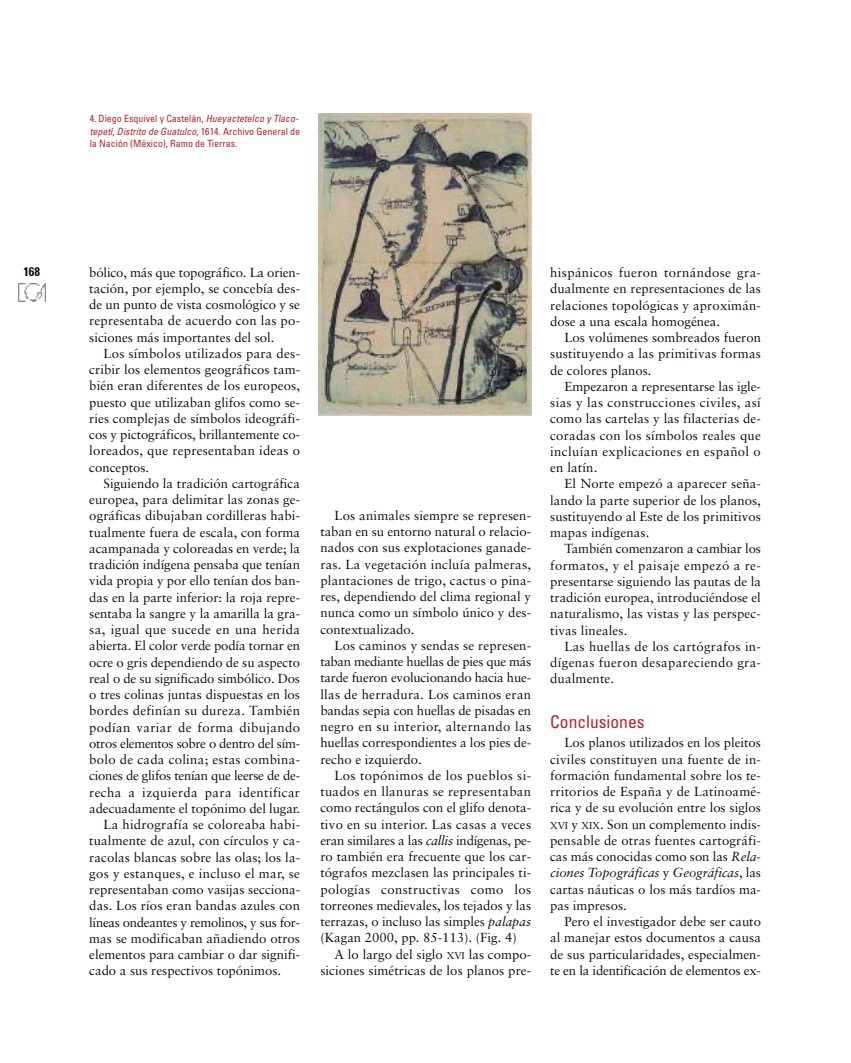
<style>
.page{position:relative;width:851px;height:1063px;background:#fff}
.page>*{position:absolute;margin:0;border:0;box-sizing:border-box;transform-origin:0 0}
.t1{font:condensed 17.5px "Univers";color:#b5252a}
.t2{font:13.12px/16.2px "Sabon";color:#140d14;text-align:justify}
.t3{font:13.12px "Sabon";letter-spacing:.02em;color:#140d14}
.t4{font:13.12px "Sabon";letter-spacing:.03em;color:#140d14}
.t5{font:13.12px "Sabon";letter-spacing:-.02em;color:#140d14}
.t6{font:13.12px "Sabon";letter-spacing:-.025em;color:#140d14}
.t7{font:13.12px "Sabon";letter-spacing:.025em;color:#140d14}
.t8{font:700 condensed 12.5px "Univers";color:#140d14}
.t9{font:condensed 10px/12.5px "Univers";color:#b5252a;text-align:justify}
.s1{font-style:italic}
.s2{font-size:9.88px}
</style>
<div class="page">
<img style="left:18px;top:284px;width:28px;height:17px">
<img style="left:319px;top:114px;width:212px;height:301px">
<p class="t8" style="left:23px;top:267px;width:18px">168</p>
<p class="t9" style="left:90px;top:113px;width:212px">4<span class="s1">.</span>Diego Esquivel y Castelán, <span class="s1">Hueyactetelco y Tlaco&shy;tepetl,Distrito de Guatulco,</span>1 6 1 4 . A r c h i v o G e n e r a l d e la Nación (México), Ramo de Tierras.</p>
<p class="t2" style="left:89px;top:265px;width:212px">bólico, más que topográfico. La orien&shy;tación, por ejemplo, se concebía des&shy;de un punto de vista cosmológico y se representaba de acuerdo con las po&shy;siciones más importantes del sol.</p>
<p class="t2" style="left:89px;top:346px;width:212px;text-indent:14px">Los símbolos utilizados para des&shy;cribir los elementos geográficos tam&shy;bién eran diferentes de los europeos, puesto que utilizaban glifos como se&shy;ries complejas de símbolos ideográfi&shy;cos y pictográficos, brillantemente co&shy;loreados, que representaban ideas o conceptos.</p>
<p class="t2" style="left:103px;top:476px;width:198px">Siguiendo la tradición cartográfica</p>
<p class="t2" style="left:89px;top:492px;width:212px">europea, para delimitar las zonas ge-</p>
<p class="t2" style="left:89px;top:509px;width:212px">ográficas dibujaban cordilleras habi-</p>
<p class="t2" style="left:89px;top:525px;width:212px">tualmente fuera de escala, con forma</p>
<p class="t2" style="left:89px;top:541px;width:212px">acampanada y coloreadas en verde; la</p>
<p class="t2" style="left:89px;top:557px;width:212px">tradición indígena pensaba que tenían</p>
<p class="t2" style="left:89px;top:574px;width:212px">vida propia y por ello tenían dos ban-</p>
<p class="t2" style="left:89px;top:590px;width:212px">das en la parte inferior: la roja repre-</p>
<p class="t2" style="left:89px;top:606px;width:212px">sentaba la sangre y la amarilla la gra-</p>
<p class="t4" style="left:89px;top:624px;width:212px">sa, igual que sucede en una herida</p>
<p class="t2" style="left:89px;top:639px;width:212px">abierta. El color verde podía tornar en</p>
<p class="t2" style="left:89px;top:655px;width:212px">ocre o gris dependiendo de su aspecto</p>
<p class="t2" style="left:89px;top:671px;width:212px">real o de su significado simbólico. Dos</p>
<p class="t2" style="left:89px;top:687px;width:212px">o tres colinas juntas dispuestas en los</p>
<p class="t3" style="left:89px;top:705px;width:212px">bordes definían su dureza. También</p>
<p class="t4" style="left:89px;top:721px;width:212px">podían variar de forma dibujando</p>
<p class="t6" style="left:89px;top:738px;width:212px">otros elementos sobre o dentro del sím-</p>
<p class="t3" style="left:89px;top:754px;width:212px">bolo de cada colina; estas combina-</p>
<p class="t5" style="left:89px;top:770px;width:212px">ciones de glifos tenían que leerse de de-</p>
<p class="t4" style="left:89px;top:786px;width:212px">recha a izquierda para identificar</p>
<p class="t2" style="left:89px;top:801px;width:212px">adecuadamente el topónimo del lugar.</p>
<p class="t3" style="left:103px;top:819px;width:198px">La hidrografía se coloreaba habi-</p>
<p class="t2" style="left:89px;top:834px;width:212px">tualmente de azul, con círculos y ca-</p>
<p class="t2" style="left:89px;top:850px;width:212px">racolas blancas sobre las olas; los la-</p>
<p class="t7" style="left:89px;top:868px;width:212px">gos y estanques, e incluso el mar, se</p>
<p class="t2" style="left:89px;top:882px;width:212px">representaban como vasijas secciona-</p>
<p class="t2" style="left:89px;top:899px;width:212px">das. Los ríos eran bandas azules con</p>
<p class="t5" style="left:89px;top:916px;width:212px">líneas ondeantes y remolinos, y sus for-</p>
<p class="t2" style="left:89px;top:931px;width:212px">mas se modificaban añadiendo otros</p>
<p class="t2" style="left:89px;top:947px;width:212px">elementos para cambiar o dar signifi-</p>
<p class="t2" style="left:89px;top:964px;width:193px">cado a sus respectivos topónimos.</p>
<p class="t2" style="left:320px;top:508px;width:212px;text-indent:14px">Los animales siempre se represen&shy;taban en su entorno natural o relacio&shy;nados con sus explotaciones ganade&shy;ras. La vegetación incluía palmeras, plantaciones de trigo, cactus o pina&shy;res, dependiendo del clima regional y nunca como un símbolo único y des&shy;contextualizado.</p>
<p class="t2" style="left:320px;top:638px;width:212px;text-indent:14px">Los caminos y sendas se represen&shy;taban mediante huellas de pies que más tarde fueron evolucionando hacia hue&shy;llas de herradura. Los caminos eran bandas sepia con huellas de pisadas en negro en su interior, alternando las huellas correspondientes a los pies de&shy;recho e izquierdo.</p>
<p class="t2" style="left:320px;top:768px;width:212px;text-indent:14px">Los topónimos de los pueblos si&shy;tuados en llanuras se representaban como rectángulos con el glifo denota&shy;tivo en su interior. Las casas a veces eran similares a las <span class="s1">callis</span> indígenas, pe&shy;ro también era frecuente que los car&shy;tógrafos mezclasen las principales ti&shy;pologías constructivas como los torreones medievales, los tejados y las terrazas, o incluso las simples <span class="s1">palapas </span>(Kagan 2000, pp. 85-113). (Fig. 4)</p>
<p class="t2" style="left:320px;top:947px;width:212px;text-align:right">A lo largo del siglo <span class="s2">XVI</span> las compo&shy;siciones simétricas de los planos pre-</p>
<p class="t2" style="left:550px;top:266px;width:212px">hispánicos fueron tornándose gra&shy;dualmente en representaciones de las relaciones topológicas y aproximán&shy;dose a una escala homogénea.</p>
<p class="t2" style="left:550px;top:331px;width:212px;text-indent:14px">Los volúmenes sombreados fueron sustituyendo a las primitivas formas de colores planos.</p>
<p class="t2" style="left:550px;top:379px;width:212px;text-indent:14px">Empezaron a representarse las igle&shy;sias y las construcciones civiles, así como las cartelas y las filacterias de&shy;coradas con los símbolos reales que incluían explicaciones en español o en latín.</p>
<p class="t2" style="left:550px;top:477px;width:212px;text-indent:14px">El Norte empezó a aparecer seña&shy;lando la parte superior de los planos, sustituyendo al Este de los primitivos mapas indígenas.</p>
<p class="t2" style="left:550px;top:542px;width:212px;text-indent:14px">También comenzaron a cambiar los formatos, y el paisaje empezó a re&shy;presentarse siguiendo las pautas de la tradición europea, introduciéndose el naturalismo, las vistas y las perspec&shy;tivas lineales.</p>
<p class="t2" style="left:550px;top:639px;width:212px;text-indent:14px">Las huellas de los cartógrafos in&shy;dígenas fueron desapareciendo gra&shy;dualmente.</p>
<h1 class="t1" style="left:550px;top:715px;width:96px">Conclusiones</h1>
<p class="t2" style="left:550px;top:736px;width:212px;text-indent:14px">Los planos utilizados en los pleitos civiles constituyen una fuente de in&shy;formación fundamental sobre los te&shy;rritorios de España y de Latinoamé&shy;rica y de su evolución entre los siglos <span class="s2">XVI</span> y <span class="s2">XIX</span>. Son un complemento indis&shy;pensable de otras fuentes cartográfi&shy;cas más conocidas como son las <span class="s1">Rela&shy;ciones Topográficas</span> y <span class="s1">Geográficas</span>, las cartas náuticas o los más tardíos ma&shy;pas impresos.</p>
<p class="t2" style="left:550px;top:915px;width:212px;text-indent:14px">Pero el investigador debe ser cauto al manejar estos documentos a causa de sus particularidades, especialmen&shy;te en la identificación de elementos ex-</p>
</div>
